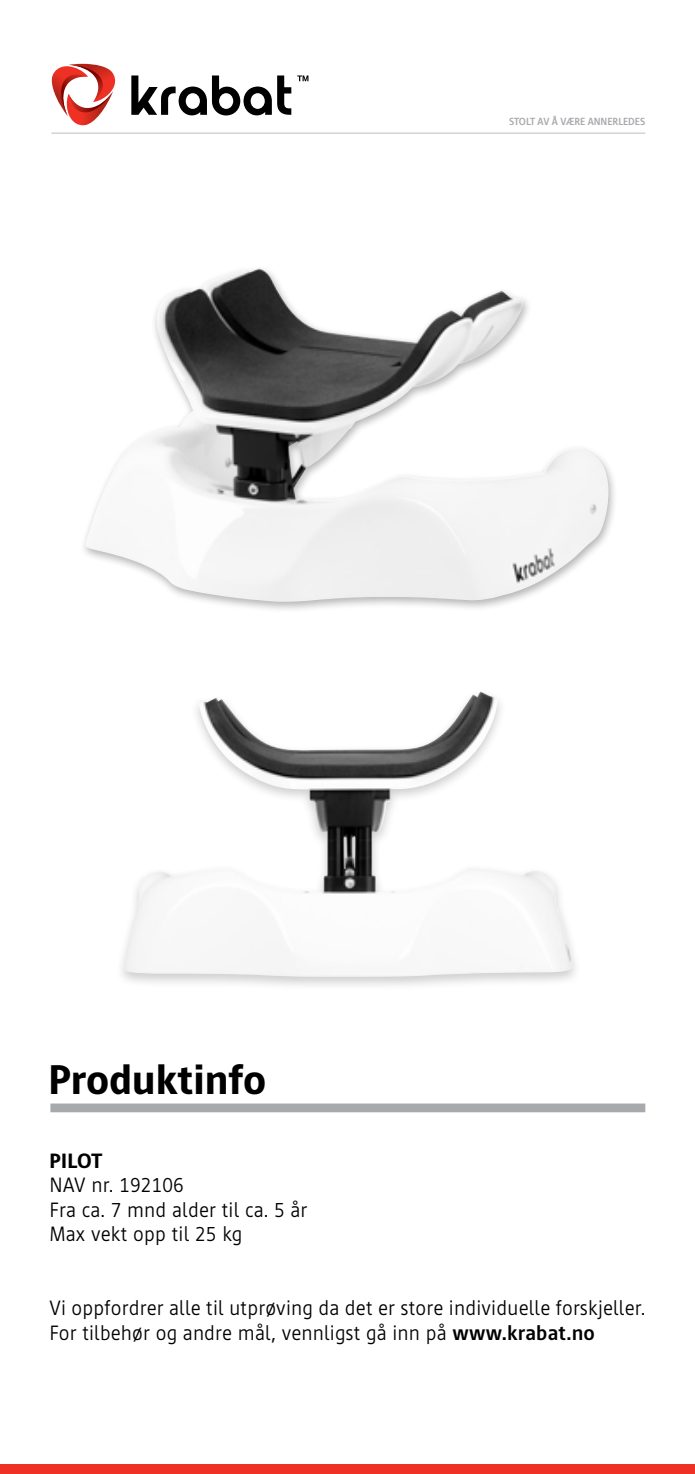
<style>
.page{position:relative;width:695px;height:1474px;background:#fff}
.page>*{position:absolute;margin:0;border:0;box-sizing:border-box;transform-origin:0 0}
.t1{font:800 42px "Cast";color:#000}
.t2{font:300 21px/24.5px "Cast";letter-spacing:.01em;color:#000}
.t3{font:800 21px "Cast";color:#000}
.t4{font:700 10.5px "Cast";letter-spacing:-.005em;color:#a7a9ac}
.s1{font-weight:700}
</style>
<div class="page">
<div style="left:0;top:1463px;width:694px;height:10px;background:#ee3124"></div>
<svg style="left:52px;top:64px;width:64px;height:61px"></svg>
<svg style="left:131px;top:75px;width:160px;height:40px"></svg>
<svg style="left:297px;top:75px;width:11px;height:6px"></svg>
<hr style="left:51px;top:133px;width:594px;height:1px;background:#bcbec0">
<div style="left:50px;top:1103px;width:595px;height:9px;background:#a7a9ac"></div>
<div style="left:80px;top:265px;width:537px;height:348px;background:#000;opacity:.3"></div>
<img style="left:85px;top:269px;width:523px;height:333px">
<div style="left:114px;top:687px;width:467px;height:303px;background:#000;opacity:.2"></div>
<img style="left:124px;top:691px;width:449px;height:285px">
<p class="t4" style="left:509px;top:115px;width:138px">STOLT AV Å VÆRE ANNERLEDES</p>
<h1 class="t1" style="left:48px;top:1054px;width:219px">Produktinfo</h1>
<p class="t3" style="left:50px;top:1148px;width:54px">PILOT</p>
<p class="t2" style="left:50px;top:1172px;width:259px">NAV nr. 192106<br>Fra ca. 7 mnd alder til ca. 5 år<br>Max vekt opp til 25 kg</p>
<p class="t2" style="left:50px;top:1295px;width:597px">Vi oppfordrer alle til utprøving da det er store individuelle forskjeller.<br>For tilbehør og andre mål, vennligst gå inn på <span class="s1">www.krabat.no</span></p>
</div>
